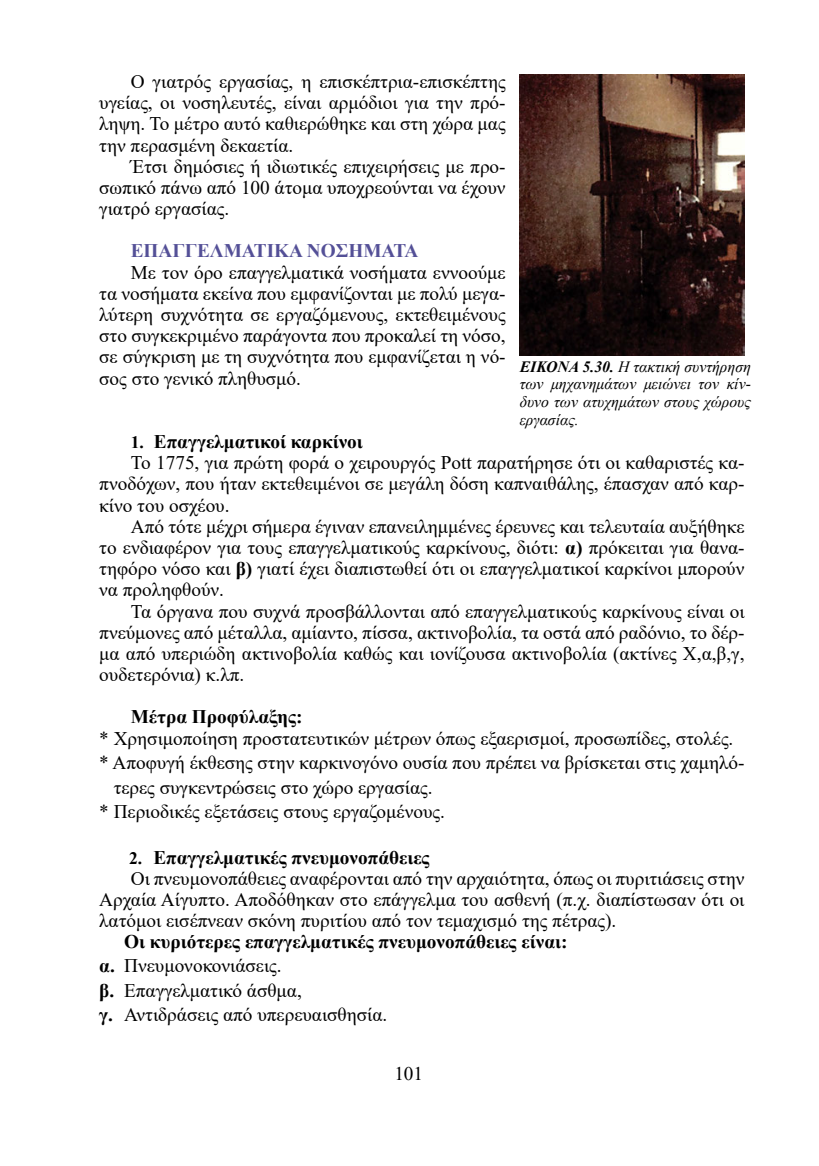
<style>
.page{position:relative;width:819px;height:1166px;background:#fff}
.page>*{position:absolute;margin:0;border:0;box-sizing:border-box;transform-origin:0 0}
.t1{font:19.25px/21.2px "Times New Roman";color:#000;text-align:justify}
.t2{font:700 19.25px "Times New Roman";color:#000}
.t3{font:700 19.25px "Times New Roman";color:#545097}
.t4{font:italic 15.75px/17.8px "Times New Roman";color:#000;text-align:justify}
.s1{font-weight:700}
.s2{font-size:17.5px}
</style>
<div class="page">
<img style="left:519px;top:75px;width:225px;height:281px">
<p class="t1" style="left:99px;top:70px;width:408px;text-indent:31px">Ο γιατρός εργασίας, η επισκέπτρια-επισκέπτης υγείας, οι νοσηλευτές, είναι αρμόδιοι για την πρό&shy;ληψη. Το μέτρο αυτό καθιερώθηκε και στη χώρα μας την περασμένη δεκαετία.</p>
<p class="t1" style="left:99px;top:155px;width:408px;text-indent:31px">Έτσι δημόσιες ή ιδιωτικές επιχειρήσεις με προ&shy;σωπικό πάνω από 100 άτομα υποχρεούνται να έχουν γιατρό εργασίας.</p>
<p class="t3" style="left:131px;top:237px;width:289px">ΕΠΑΓΓΕΛΜΑΤΙΚΑ ΝΟΣΗΜΑΤΑ</p>
<p class="t1" style="left:99px;top:261px;width:408px;text-indent:31px">Με τον όρο επαγγελματικά νοσήματα εννοούμε τα νοσήματα εκείνα που εμφανίζονται με πολύ μεγα&shy;λύτερη συχνότητα σε εργαζόμενους, εκτεθειμένους στο συγκεκριμένο παράγοντα που προκαλεί τη νόσο, σε σύγκριση με τη συχνότητα που εμφανίζεται η νό&shy;σος στο γενικό πληθυσμό.</p>
<p class="t4" style="left:519px;top:357px;width:233px"><span class="s1">ΕΙΚΟΝΑ 5.30.</span> Η τακτική συντήρηση των μηχανημάτων μειώνει τον κίν&shy;δυνο των ατυχημάτων στους χώρους εργασίας.</p>
<p class="t2" style="left:131px;top:428px;width:233px"><span class="s2">1.</span> Επαγγελματικοί καρκίνοι</p>
<p class="t1" style="left:131px;top:452px;width:615px">Το 1775, για πρώτη φορά ο χειρουργός Pott παρατήρησε ότι οι καθαριστές κα-</p>
<p class="t1" style="left:99px;top:473px;width:646px">πνοδόχων, που ήταν εκτεθειμένοι σε μεγάλη δόση καπναιθάλης, έπασχαν από καρ-</p>
<p class="t1" style="left:99px;top:494px;width:132px">κίνο του οσχέου.</p>
<p class="t1" style="left:131px;top:515px;width:615px">Από τότε μέχρι σήμερα έγιναν επανειλημμένες έρευνες και τελευταία αυξήθηκε</p>
<p class="t1" style="left:99px;top:536px;width:646px">το ενδιαφέρον για τους επαγγελματικούς καρκίνους, διότι: <span class="s1">α)</span> πρόκειται για θανα-</p>
<p class="t1" style="left:99px;top:557px;width:646px">τηφόρο νόσο και <span class="s1">β)</span> γιατί έχει διαπιστωθεί ότι οι επαγγελματικοί καρκίνοι μπορούν</p>
<p class="t1" style="left:99px;top:579px;width:126px">να προληφθούν.</p>
<p class="t1" style="left:131px;top:600px;width:615px">Τα όργανα που συχνά προσβάλλονται από επαγγελματικούς καρκίνους είναι οι</p>
<p class="t1" style="left:99px;top:621px;width:646px">πνεύμονες από μέταλλα, αμίαντο, πίσσα, ακτινοβολία, τα οστά από ραδόνιο, το δέρ-</p>
<p class="t1" style="left:99px;top:642px;width:646px">μα από υπεριώδη ακτινοβολία καθώς και ιονίζουσα ακτινοβολία (ακτίνες Χ,α,β,γ,</p>
<p class="t1" style="left:99px;top:663px;width:146px">ουδετερόνια) κ.λπ.</p>
<p class="t2" style="left:131px;top:703px;width:173px">Μέτρα Προφύλαξης:</p>
<p class="t1" style="left:99px;top:727px;width:635px">* Χρησιμοποίηση προστατευτικών μέτρων όπως εξαερισμοί, προσωπίδες, στολές.</p>
<p class="t1" style="left:99px;top:751px;width:646px">* Αποφυγή έκθεσης στην καρκινογόνο ουσία που πρέπει να βρίσκεται στις χαμηλό-</p>
<p class="t1" style="left:114px;top:776px;width:320px">τερες συγκεντρώσεις στο χώρο εργασίας.</p>
<p class="t1" style="left:99px;top:800px;width:347px">* Περιοδικές εξετάσεις στους εργαζομένους.</p>
<p class="t2" style="left:129px;top:843px;width:302px"><span class="s2">2.</span> Επαγγελματικές πνευμονοπάθειες</p>
<p class="t1" style="left:131px;top:867px;width:615px">Οι πνευμονοπάθειες αναφέρονται από την αρχαιότητα, όπως οι πυριτιάσεις στην</p>
<p class="t1" style="left:99px;top:888px;width:646px">Αρχαία Αίγυπτο. Αποδόθηκαν στο επάγγελμα του ασθενή (π.χ. διαπίστωσαν ότι οι</p>
<p class="t1" style="left:99px;top:909px;width:518px">λατόμοι εισέπνεαν σκόνη πυριτίου από τον τεμαχισμό της πέτρας).</p>
<p class="t1" style="left:99px;top:929px;width:469px;line-height:24px;text-align:left;text-indent:25px"><span class="s1">Οι κυριότερες επαγγελματικές πνευμονοπάθειες είναι: α.</span> Πνευμονοκονιάσεις.<br><span class="s1">β.</span> Επαγγελματικό άσθμα,<br><span class="s1">γ.</span> Αντιδράσεις από υπερευαισθησία.</p>
<p class="t1" style="left:394px;top:1062px;width:30px">101</p>
</div>
